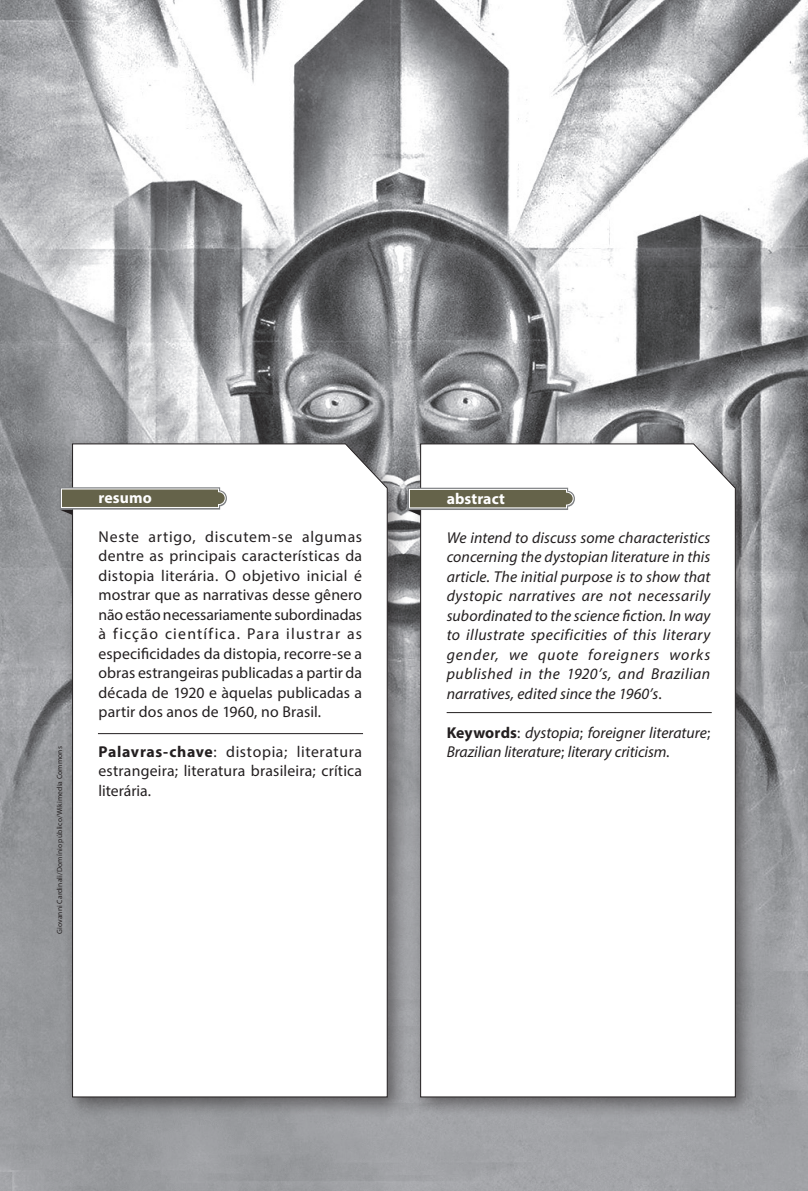
<style>
.page{position:relative;width:808px;height:1191px;background:#fff}
.page>*{position:absolute;margin:0;border:0;box-sizing:border-box;transform-origin:0 0}
.t1{font:15.75px/19.5px "Myriad Pro";letter-spacing:.01em;color:#231f20;text-align:justify}
.t2{font:italic 15.75px/19.5px "Myriad Pro";color:#231f20;text-align:justify}
.t3{font:700 15.75px "Myriad Pro";letter-spacing:.005em;color:#fff}
.t4{font:7.5px "Myriad Pro";letter-spacing:.015em;color:#231f20}
.s1{font-weight:700}
.s2{font-style:normal}
.s3{font-weight:700;font-style:normal}
</style>
<div class="page">
<img style="left:0;top:0;width:808px;height:1191px">
<div style="left:64px;top:435px;width:343px;height:682px;background:#231f20;opacity:.5"></div>
<svg style="left:72px;top:443px;width:316px;height:654px"></svg>
<div style="left:412px;top:435px;width:343px;height:682px;background:#231f20;opacity:.5"></div>
<svg style="left:420px;top:443px;width:316px;height:654px"></svg>
<svg style="left:60px;top:487px;width:167px;height:28px"></svg>
<svg style="left:408px;top:488px;width:167px;height:27px"></svg>
<hr style="left:98px;top:733px;width:265px;height:1px;background:#231f20">
<hr style="left:447px;top:712px;width:265px;height:1px;background:#231f20">
<p class="t4" style="left:55px;top:934px;width:189px;rotate:-90deg">Giovanni Cardinali/Domínio público/Wikimedia Commons</p>
<p class="t3" style="left:98px;top:487px;width:55px">resumo</p>
<p class="t1" style="left:98px;top:526px;width:265px">Neste artigo, discutem-se algumas dentre as principais características da distopia literária. O objetivo inicial é mostrar que as narrativas desse gênero não estão necessariamente subordinadas à ficção científica. Para ilustrar as especificidades da distopia, recorre-se a obras estrangeiras publicadas a partir da década de 1920 e àquelas publicadas a partir dos anos de 1960, no Brasil.</p>
<p class="t1" style="left:98px;top:741px;width:265px"><span class="s1">Palavras-chave</span>: distopia; literatura estrangeira; literatura brasileira; crítica literária.</p>
<p class="t3" style="left:447px;top:488px;width:60px">abstract</p>
<p class="t2" style="left:447px;top:527px;width:265px">We intend to discuss some characteristics concerning the dystopian literature in this article. The initial purpose is to show that dystopic narratives are not necessarily subordinated to the science fiction. In way to illustrate specificities of this literary gender, we quote foreigners works published in the 1920’s, and Brazilian narratives, edited since the 1960’s<span class="s2">.</span></p>
<p class="t2" style="left:447px;top:722px;width:265px"><span class="s3">Keywords</span><span class="s2">:</span> dystopia<span class="s2">;</span> foreigner literature<span class="s2">;<br></span>Brazilian literature<span class="s2">;</span> literary criticism<span class="s2">.</span></p>
</div>
